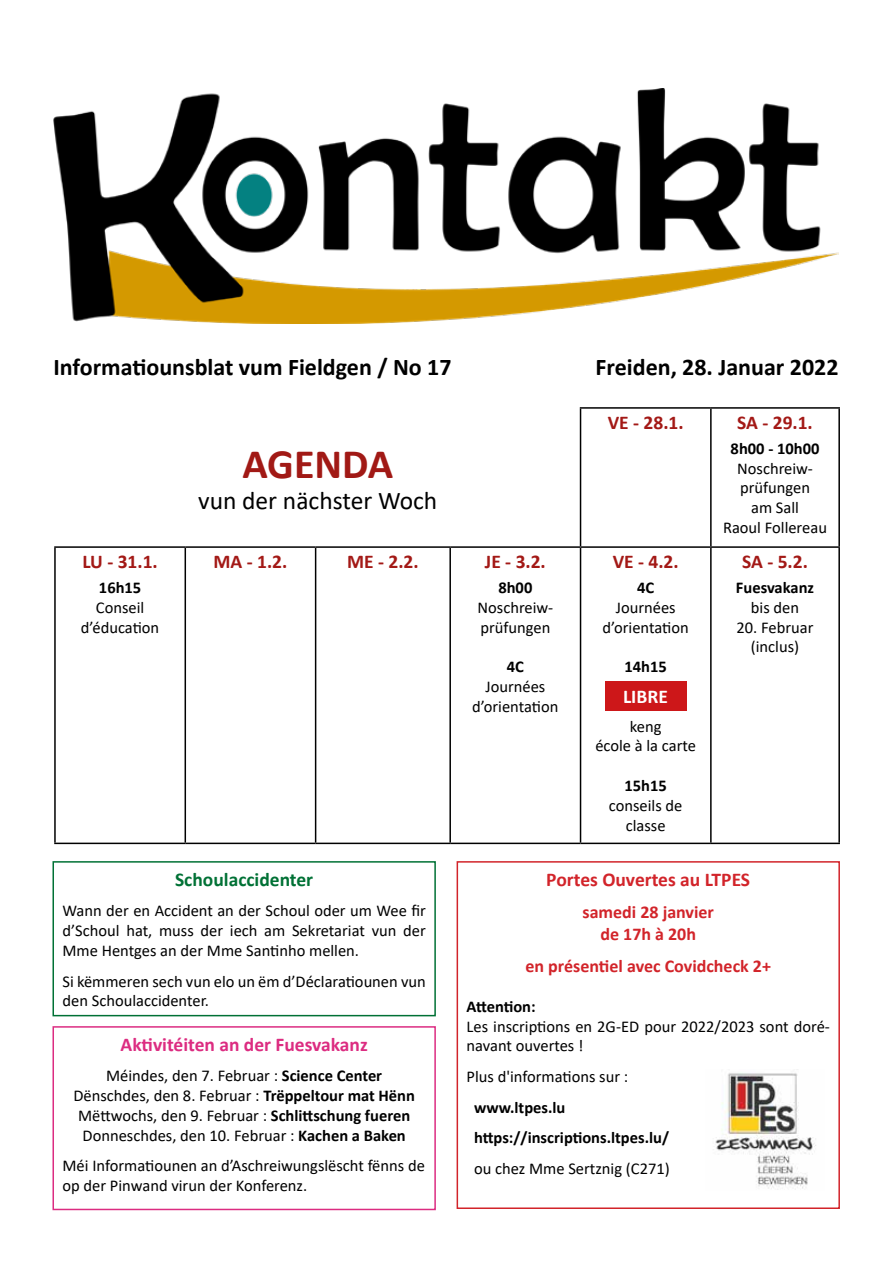
<style>
.page{position:relative;width:893px;height:1263px;background:#fff}
.page>*{position:absolute;margin:0;border:0;box-sizing:border-box;transform-origin:0 0}
.t1{font:700 42px "Calibri";color:#a11915}
.t2{font:25.5px "Calibri";color:#000}
.t3{font:700 24px "Calibri";color:#000}
.t4{font:700 19.5px "Calibri";color:#a31916}
.t5{font:700 19.5px "Calibri";color:#dc2c81}
.t6{font:700 19.5px "Calibri";color:#d2242a}
.t7{font:700 19.5px "Calibri";color:#007135}
.t8{font:700 19.5px "Calibri";color:#fff}
.t9{font:700 18px/21.6px "Calibri";color:#d2242a;text-align:center}
.t10{font:16.5px/19.8px "Calibri";color:#000;text-align:center}
.t11{font:700 16.5px/30.6px "Calibri";color:#000}
.s1{font-weight:700}
</style>
<div class="page">
<img style="left:53px;top:88px;width:785px;height:235px">
<hr style="left:580px;top:409px;width:1px;height:137px;background:#000">
<hr style="left:580px;top:407px;width:131px;height:2px;background:#000">
<hr style="left:711px;top:407px;width:129px;height:2px;background:#000">
<hr style="left:710px;top:409px;width:2px;height:137px;background:#000">
<hr style="left:838px;top:409px;width:2px;height:137px;background:#000">
<hr style="left:54px;top:548px;width:2px;height:295px;background:#000">
<hr style="left:54px;top:546px;width:131px;height:2px;background:#000">
<hr style="left:54px;top:843px;width:131px;height:1px;background:#000">
<hr style="left:185px;top:546px;width:131px;height:2px;background:#000">
<hr style="left:185px;top:548px;width:1px;height:295px;background:#000">
<hr style="left:185px;top:843px;width:131px;height:1px;background:#000">
<hr style="left:316px;top:546px;width:134px;height:2px;background:#000">
<hr style="left:315px;top:548px;width:1px;height:295px;background:#000">
<hr style="left:316px;top:843px;width:134px;height:1px;background:#000">
<hr style="left:450px;top:546px;width:130px;height:2px;background:#000">
<hr style="left:449px;top:548px;width:2px;height:295px;background:#000">
<hr style="left:450px;top:843px;width:130px;height:1px;background:#000">
<hr style="left:580px;top:546px;width:131px;height:2px;background:#000">
<hr style="left:580px;top:548px;width:1px;height:295px;background:#000">
<hr style="left:580px;top:843px;width:131px;height:1px;background:#000">
<hr style="left:711px;top:546px;width:129px;height:2px;background:#000">
<hr style="left:710px;top:548px;width:2px;height:295px;background:#000">
<hr style="left:838px;top:548px;width:2px;height:295px;background:#000">
<hr style="left:711px;top:843px;width:129px;height:1px;background:#000">
<div style="left:52px;top:1026px;width:384px;height:184px;border:2px solid #dc2c81"></div>
<div style="left:457px;top:861px;width:383px;height:348px;border:2px solid #d2242a"></div>
<img style="left:713px;top:1069px;width:103px;height:121px">
<div style="left:605px;top:681px;width:81px;height:30px;background:#cd1719"></div>
<div style="left:52px;top:861px;width:384px;height:155px;border:2px solid #007135"></div>
<h3 class="t3" style="left:53px;top:350px;width:400px">Informatiounsblat vum Fieldgen / No 17</h3>
<h3 class="t3" style="left:596px;top:350px;width:244px">Freiden, 28. Januar 2022</h3>
<p class="t4" style="left:82px;top:547px;width:77px">LU - 31.1.</p>
<p class="t11" style="left:99px;top:572px;width:44px">16h15</p>
<p class="t10" style="left:81px;top:597px;width:80px">Conseil d’éducation</p>
<h1 class="t1" style="left:242px;top:434px;width:152px">AGENDA</h1>
<h2 class="t2" style="left:198px;top:482px;width:241px">vun der nächster Woch</h2>
<p class="t4" style="left:214px;top:547px;width:75px">MA - 1.2.</p>
<p class="t4" style="left:347px;top:547px;width:73px">ME - 2.2.</p>
<p class="t4" style="left:485px;top:547px;width:62px">JE - 3.2.</p>
<p class="t11" style="left:498px;top:572px;width:35px">8h00</p>
<p class="t10" style="left:478px;top:597px;width:77px;text-align:left">Noschreiw&shy;prüfungen</p>
<p class="t11" style="left:507px;top:651px;width:19px">4C</p>
<p class="t10" style="left:472px;top:676px;width:88px">Journées d’orientation</p>
<p class="t4" style="left:608px;top:408px;width:77px">VE - 28.1.</p>
<p class="t4" style="left:737px;top:408px;width:77px">SA - 29.1.</p>
<p class="t11" style="left:731px;top:433px;width:90px">8h00 - 10h00</p>
<p class="t10" style="left:723px;top:458px;width:105px">Noschreiw&shy;prüfungen<br>am Sall<br>Raoul Follereau</p>
<p class="t4" style="left:613px;top:547px;width:68px">VE - 4.2.</p>
<p class="t11" style="left:637px;top:572px;width:19px">4C</p>
<p class="t10" style="left:603px;top:597px;width:88px">Journées d’orientation</p>
<p class="t11" style="left:624px;top:651px;width:44px">14h15</p>
<p class="t8" style="left:623px;top:683px;width:46px">LIBRE</p>
<p class="t10" style="left:595px;top:716px;width:102px">keng<br>école à la carte</p>
<p class="t11" style="left:624px;top:770px;width:44px">15h15</p>
<p class="t10" style="left:609px;top:795px;width:75px">conseils de classe</p>
<p class="t4" style="left:742px;top:547px;width:67px">SA - 5.2.</p>
<p class="t11" style="left:736px;top:572px;width:80px">Fuesvakanz</p>
<p class="t10" style="left:751px;top:597px;width:50px">bis den</p>
<p class="t10" style="left:737px;top:617px;width:78px">20. Februar (inclus)</p>
<p class="t7" style="left:175px;top:865px;width:140px">Schoulaccidenter</p>
<p class="t10" style="left:63px;top:900px;width:365px;text-align:justify">Wann der en Accident an der Schoul oder um Wee fir d’Schoul hat, muss der iech am Sekretariat vun der Mme Hentges an der Mme Santinho mellen.</p>
<p class="t10" style="left:63px;top:971px;width:365px;text-align:left">Si këmmeren sech vun elo un ëm d’Déclaratiounen vun den Schoulaccidenter.</p>
<p class="t5" style="left:121px;top:1030px;width:249px">Aktivitéiten an der Fuesvakanz</p>
<p class="t10" style="left:73px;top:1065px;width:343px">Méindes, den 7. Februar : <span class="s1">Science Center </span>Dënschdes, den 8. Februar : <span class="s1">Trëppeltour mat Hënn </span>Mëttwochs, den 9. Februar : <span class="s1">Schlittschung fueren </span>Donneschdes, den 10. Februar : <span class="s1">Kachen a Baken</span></p>
<p class="t10" style="left:62px;top:1155px;width:364px;text-align:left">Méi Informatiounen an d’Aschreiwungslëscht fënns de op der Pinwand virun der Konferenz.</p>
<p class="t6" style="left:546px;top:865px;width:205px">Portes Ouvertes au LTPES</p>
<p class="t9" style="left:582px;top:901px;width:133px">samedi 28 janvier de 17h à 20h</p>
<p class="t9" style="left:525px;top:955px;width:247px">en présentiel avec Covidcheck 2+</p>
<p class="t11" style="left:467px;top:991px;width:71px">Attention:</p>
<p class="t10" style="left:467px;top:1016px;width:365px;text-align:left">Les inscriptions en 2G-ED pour 2022/2023 sont doré&shy;navant ouvertes !</p>
<p class="t10" style="left:467px;top:1066px;width:163px">Plus d'informations sur :</p>
<p class="t11" style="left:474px;top:1091px;width:197px">www.ltpes.lu https://inscriptions.ltpes.lu/</p>
<p class="t10" style="left:474px;top:1158px;width:197px">ou chez Mme Sertznig (C271)</p>
</div>
